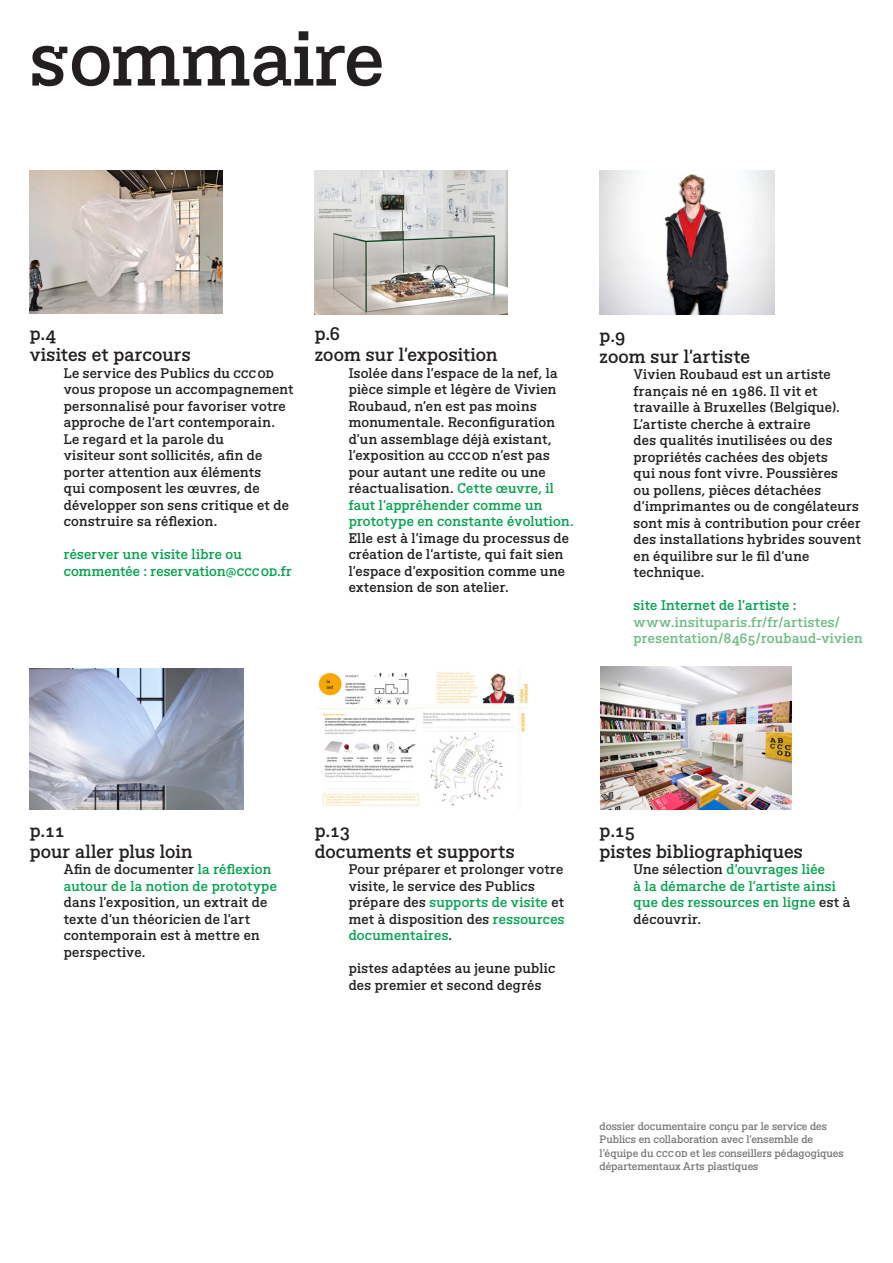
<style>
.page{position:relative;width:893px;height:1263px;background:#fff}
.page>*{position:absolute;margin:0;border:0;box-sizing:border-box;transform-origin:0 0}
._01_Titre_50_53pt{font:75px "BVHCCCOD Titrage";letter-spacing:-.005em;color:#231f20}
._04_Soustitres_12_14{font:18px "BVHCCCOD";letter-spacing:.01em;color:#231f20}
._05_TexteCourant_ret{font:13.5px/16.5px "BVHCCCOD";letter-spacing:.02em;color:#231f20}
._03_Chapeaux_15_18pt{font:13.5px/16.5px "BVHCCCOD";letter-spacing:.015em;color:#231f20}
._05_TexteCourant_ret-2{font:13.5px/16.5px "BVHCCCOD";letter-spacing:.015em;color:#00a34c}
._03_Chapeaux_15_18pt-2{font:13.5px/16.5px "BVHCCCOD";letter-spacing:.025em;color:#6abc81}
.t1{font:10.5px/13.5px "BVHCCCOD";color:#76787b}
.s1{color:#00a34c}
.s2{color:#231f20}
</style>
<div class="page">
<img style="left:30px;top:668px;width:213px;height:142px">
<img style="left:600px;top:171px;width:174px;height:143px">
<img style="left:315px;top:171px;width:192px;height:143px">
<img style="left:30px;top:171px;width:192px;height:142px">
<img style="left:315px;top:668px;width:213px;height:142px">
<img style="left:600px;top:666px;width:192px;height:144px">
<p class="_01_Titre_50_53pt" style="left:30px;top:9px;width:356px">sommaire</p>
<p class="_04_Soustitres_12_14" style="left:30px;top:322px;width:28px">p.4</p>
<p class="_04_Soustitres_12_14" style="left:30px;top:343px;width:162px">visites et parcours</p>
<p class="_05_TexteCourant_ret" style="left:64px;top:366px;width:231px">Le service des Publics du cccod vous propose un accompagnement personnalisé pour favoriser votre approche de l'art contemporain.</p>
<p class="_05_TexteCourant_ret" style="left:64px;top:432px;width:227px">Le regard et la parole du<br>visiteur sont sollicités, afin de porter attention aux éléments<br>qui composent les œuvres, de développer son sens critique et de construire sa réflexion.</p>
<p class="_05_TexteCourant_ret-2" style="left:64px;top:547px;width:230px">réserver une visite libre ou commentée : reservation@cccod.fr</p>
<p class="_04_Soustitres_12_14" style="left:315px;top:322px;width:27px">p.6</p>
<p class="_04_Soustitres_12_14" style="left:315px;top:343px;width:184px">zoom sur l'exposition</p>
<p class="_05_TexteCourant_ret" style="left:349px;top:366px;width:226px">Isolée dans l'espace de la nef, la pièce simple et légère de Vivien<br>Roubaud, n'en est pas moins monumentale. Reconfiguration d'un assemblage déjà existant, l'exposition au cccod n'est pas pour autant une redite ou une réactualisation. <span class="s1">Cette œuvre, il faut l'appréhender comme un prototype en constante évolution.<br></span>Elle est à l'image du processus de création de l'artiste, qui fait sien l'espace d'exposition comme une extension de son atelier.</p>
<p class="_04_Soustitres_12_14" style="left:600px;top:323px;width:27px">p.9</p>
<p class="_04_Soustitres_12_14" style="left:600px;top:344px;width:152px">zoom sur l'artiste</p>
<p class="_03_Chapeaux_15_18pt" style="left:634px;top:367px;width:229px">Vivien Roubaud est un artiste français né en 1986. Il vit et travaille à Bruxelles (Belgique).<br>L'artiste cherche à extraire<br>des qualités inutilisées ou des propriétés cachées des objets<br>qui nous font vivre. Poussières<br>ou pollens, pièces détachées d'imprimantes ou de congélateurs sont mis à contribution pour créer des installations hybrides souvent en équilibre sur le fil d'une technique.</p>
<p class="_03_Chapeaux_15_18pt-2" style="left:634px;top:598px;width:231px"><span class="s1">site Internet de l'artiste : </span>www.insituparis.fr/fr/artistes/ presentation/8465/roubaud-vivien</p>
<p class="_04_Soustitres_12_14" style="left:30px;top:818px;width:37px">p.11</p>
<p class="_04_Soustitres_12_14" style="left:30px;top:839px;width:164px">pour aller plus loin</p>
<p class="_05_TexteCourant_ret" style="left:64px;top:862px;width:215px">Afin de documenter <span class="s1">la réflexion autour de la notion de prototype </span>dans l'exposition, un extrait de texte d'un théoricien de l'art contemporain est à mettre en perspective.</p>
<p class="_04_Soustitres_12_14" style="left:315px;top:818px;width:37px">p.13</p>
<p class="_04_Soustitres_12_14" style="left:315px;top:839px;width:201px">documents et supports</p>
<p class="_05_TexteCourant_ret" style="left:349px;top:862px;width:217px">Pour préparer et prolonger votre visite, le service des Publics prépare des <span class="s1">supports de visite</span> et met à disposition des <span class="s1">ressources documentaires</span>.</p>
<p class="_05_TexteCourant_ret" style="left:349px;top:961px;width:208px">pistes adaptées au jeune public des premier et second degrés</p>
<p class="_04_Soustitres_12_14" style="left:600px;top:818px;width:37px">p.15</p>
<p class="_04_Soustitres_12_14" style="left:600px;top:839px;width:205px">pistes bibliographiques</p>
<p class="_05_TexteCourant_ret-2" style="left:634px;top:862px;width:218px"><span class="s2">Une sélection</span> d'ouvrages liée<br>à la démarche de l'artiste ainsi que des ressources en ligne <span class="s2">est à découvrir.</span></p>
<p class="t1" style="left:600px;top:1120px;width:246px">dossier documentaire conçu par le service des Publics en collaboration avec l'ensemble de l'équipe du cccod et les conseillers pédagogiques départementaux Arts plastiques</p>
</div>
